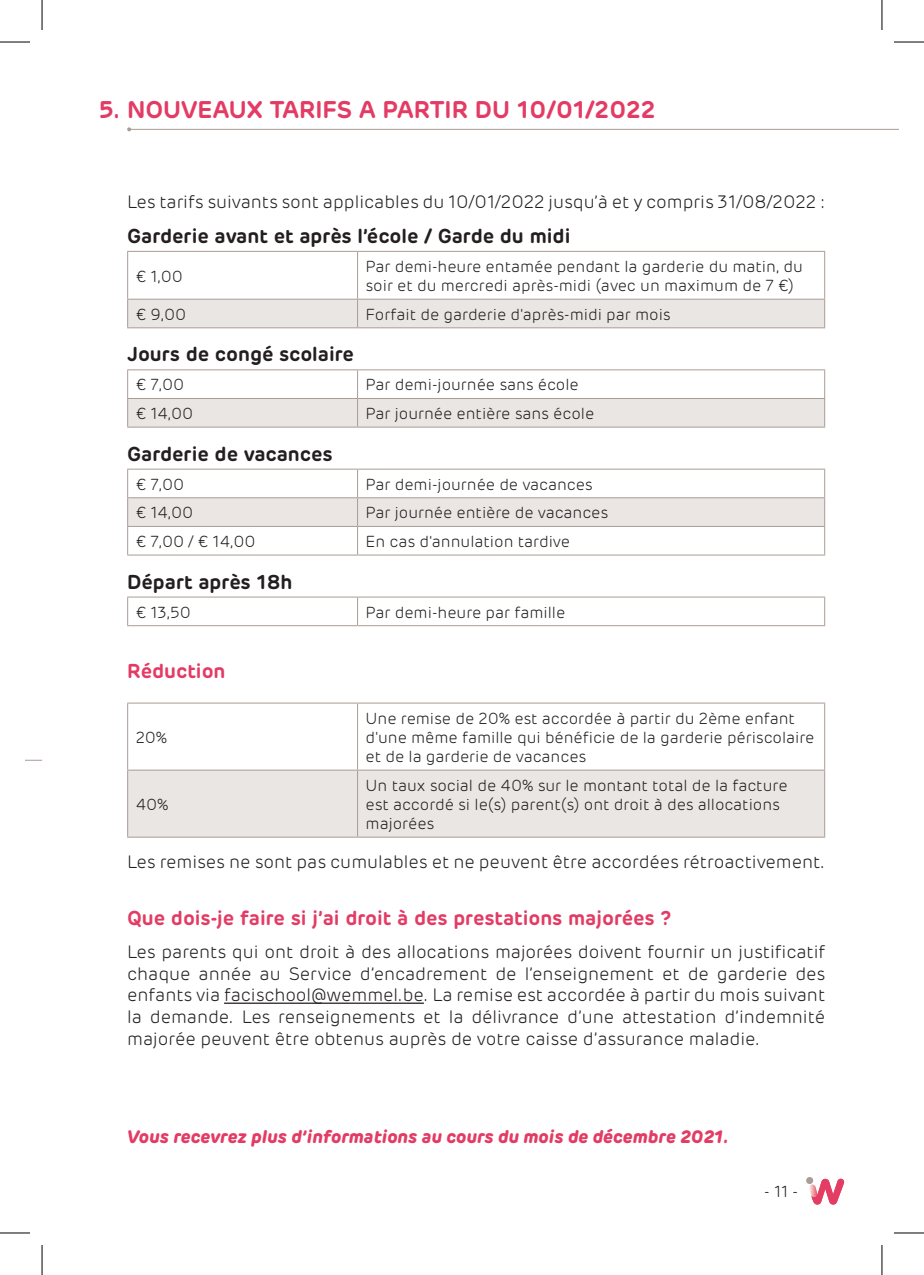
<style>
.page{position:relative;width:924px;height:1275px;background:#fff}
.page>*{position:absolute;margin:0;border:0;box-sizing:border-box;transform-origin:0 0}
.t1{font:600 24px "Rubrik";color:#e33b64}
.t2{font:600 20px "Rubrik";color:#231f20}
.t3{font:600 20px "Rubrik";color:#e33b64}
.t4{font:300 18px/21.6px "Rubrik";color:#231f20;text-align:justify}
.t5{font:italic 700 18px "Rubrik";color:#e33b64}
.t6{font:300 16px/19.2px "Rubrik";color:#231f20}
</style>
<div class="page">
<svg style="left:805px;top:1177px;width:7px;height:7px"></svg>
<svg style="left:808px;top:1178px;width:35px;height:26px"></svg>
<svg style="left:25px;top:760px;width:17px;height:1px"></svg>
<hr style="left:224px;top:1002px;width:199px;height:1px;background:#231f20">
<hr style="left:127px;top:251px;width:230px;height:1px;background:#aa9b94">
<hr style="left:127px;top:252px;width:1px;height:47px;background:#aa9b94">
<hr style="left:357px;top:251px;width:467px;height:1px;background:#aa9b94">
<hr style="left:357px;top:252px;width:1px;height:47px;background:#aa9b94">
<hr style="left:823px;top:252px;width:1px;height:47px;background:#aa9b94">
<div style="left:127px;top:299px;width:697px;height:28px;background:#e9e6e3"></div>
<hr style="left:127px;top:327px;width:230px;height:1px;background:#aa9b94">
<hr style="left:357px;top:327px;width:467px;height:1px;background:#aa9b94">
<hr style="left:127px;top:369px;width:230px;height:1px;background:#aa9b94">
<hr style="left:357px;top:369px;width:467px;height:1px;background:#aa9b94">
<svg style="left:127px;top:370px;width:697px;height:56px"></svg>
<hr style="left:127px;top:426px;width:230px;height:1px;background:#aa9b94">
<hr style="left:357px;top:426px;width:467px;height:1px;background:#aa9b94">
<hr style="left:127px;top:468px;width:230px;height:1px;background:#aa9b94">
<hr style="left:357px;top:468px;width:467px;height:1px;background:#aa9b94">
<svg style="left:127px;top:469px;width:697px;height:85px"></svg>
<hr style="left:127px;top:554px;width:230px;height:1px;background:#aa9b94">
<hr style="left:357px;top:554px;width:467px;height:1px;background:#aa9b94">
<hr style="left:127px;top:596px;width:230px;height:1px;background:#aa9b94">
<svg style="left:127px;top:597px;width:1px;height:28px"></svg>
<hr style="left:357px;top:596px;width:467px;height:1px;background:#aa9b94">
<svg style="left:357px;top:597px;width:1px;height:28px"></svg>
<hr style="left:127px;top:625px;width:230px;height:1px;background:#aa9b94">
<hr style="left:357px;top:625px;width:467px;height:1px;background:#aa9b94">
<div style="left:128px;top:770px;width:695px;height:66px;background:#e9e6e3"></div>
<hr style="left:127px;top:702px;width:230px;height:1px;background:#aa9b94">
<hr style="left:127px;top:703px;width:1px;height:66px;background:#aa9b94">
<hr style="left:357px;top:702px;width:467px;height:1px;background:#aa9b94">
<hr style="left:357px;top:703px;width:1px;height:66px;background:#aa9b94">
<hr style="left:823px;top:703px;width:1px;height:66px;background:#aa9b94">
<hr style="left:127px;top:769px;width:230px;height:1px;background:#aa9b94">
<hr style="left:127px;top:770px;width:1px;height:66px;background:#aa9b94">
<hr style="left:357px;top:769px;width:467px;height:1px;background:#aa9b94">
<hr style="left:357px;top:770px;width:1px;height:66px;background:#aa9b94">
<hr style="left:823px;top:770px;width:1px;height:66px;background:#aa9b94">
<hr style="left:127px;top:836px;width:230px;height:1px;background:#aa9b94">
<hr style="left:357px;top:836px;width:467px;height:1px;background:#aa9b94">
<hr style="left:129px;top:129px;width:769px;height:1px;background:#aa9b94">
<svg style="left:127px;top:127px;width:4px;height:4px"></svg>
<hr style="left:0;top:42px;width:30px;height:1px;background:#000">
<hr style="left:893px;top:42px;width:30px;height:1px;background:#000">
<hr style="left:0;top:1232px;width:30px;height:1px;background:#000">
<hr style="left:893px;top:1232px;width:30px;height:1px;background:#000">
<hr style="left:42px;top:0;width:1px;height:30px;background:#000">
<hr style="left:42px;top:1245px;width:1px;height:30px;background:#000">
<hr style="left:881px;top:0;width:1px;height:30px;background:#000">
<hr style="left:881px;top:1245px;width:1px;height:30px;background:#000">
<h1 class="t1" style="left:99px;top:94px;width:558px">5. NOUVEAUX TARIFS A PARTIR DU 10/01/2022</h1>
<p class="t4" style="left:127px;top:191px;width:699px">Les tarifs suivants sont applicables du 10/01/2022 jusqu’à et y compris 31/08/2022 :</p>
<p class="t2" style="left:127px;top:223px;width:444px">Garderie avant et après l’école / Garde du midi</p>
<p class="t6" style="left:136px;top:267px;width:49px">€ 1,00</p>
<p class="t6" style="left:365px;top:257px;width:439px">Par demi-heure entamée pendant la garderie du matin, du soir et du mercredi après-midi (avec un maximum de 7 €)</p>
<p class="t6" style="left:136px;top:305px;width:52px">€ 9,00</p>
<p class="t6" style="left:365px;top:305px;width:306px">Forfait de garderie d'après-midi par mois</p>
<p class="t2" style="left:127px;top:341px;width:228px">Jours de congé scolaire</p>
<p class="t6" style="left:136px;top:376px;width:50px">€ 7,00</p>
<p class="t6" style="left:365px;top:376px;width:214px">Par demi-journée sans école</p>
<p class="t6" style="left:136px;top:404px;width:59px">€ 14,00</p>
<p class="t6" style="left:365px;top:404px;width:230px">Par journée entière sans école</p>
<p class="t2" style="left:127px;top:441px;width:207px">Garderie de vacances</p>
<p class="t6" style="left:136px;top:475px;width:50px">€ 7,00</p>
<p class="t6" style="left:365px;top:475px;width:228px">Par demi-journée de vacances</p>
<p class="t6" style="left:136px;top:503px;width:59px">€ 14,00</p>
<p class="t6" style="left:365px;top:503px;width:244px">Par journée entière de vacances</p>
<p class="t6" style="left:136px;top:532px;width:121px">€ 7,00 / € 14,00</p>
<p class="t6" style="left:365px;top:532px;width:206px">En cas d'annulation tardive</p>
<p class="t2" style="left:127px;top:569px;width:167px">Départ après 18h</p>
<p class="t6" style="left:136px;top:603px;width:56px">€ 13,50</p>
<p class="t6" style="left:365px;top:603px;width:201px">Par demi-heure par famille</p>
<p class="t3" style="left:127px;top:658px;width:100px">Réduction</p>
<p class="t6" style="left:136px;top:728px;width:33px">20%</p>
<p class="t6" style="left:365px;top:709px;width:450px">Une remise de 20% est accordée à partir du 2ème enfant d'une même famille qui bénéficie de la garderie périscolaire et de la garderie de vacances</p>
<p class="t6" style="left:365px;top:776px;width:423px">Un taux social de 40% sur le montant total de la facture est accordé si le(s) parent(s) ont droit à des allocations majorées</p>
<p class="t4" style="left:127px;top:851px;width:699px">Les remises ne sont pas cumulables et ne peuvent être accordées rétroactivement.</p>
<p class="t3" style="left:127px;top:905px;width:545px">Que dois-je faire si j’ai droit à des prestations majorées ?</p>
<p class="t4" style="left:127px;top:941px;width:699px">Les parents qui ont droit à des allocations majorées doivent fournir un justificatif chaque année au Service d’encadrement de l’enseignement et de garderie des enfants via facischool@wemmel.be. La remise est accordée à partir du mois suivant la demande. Les renseignements et la délivrance d’une attestation d’indemnité majorée peuvent être obtenus auprès de votre caisse d’assurance maladie.</p>
<p class="t6" style="left:136px;top:795px;width:34px">40%</p>
<p class="t5" style="left:127px;top:1125px;width:602px">Vous recevrez plus d’informations au cours du mois de décembre 2021.</p>
<p class="t6" style="left:764px;top:1182px;width:35px">- 11 -</p>
</div>
